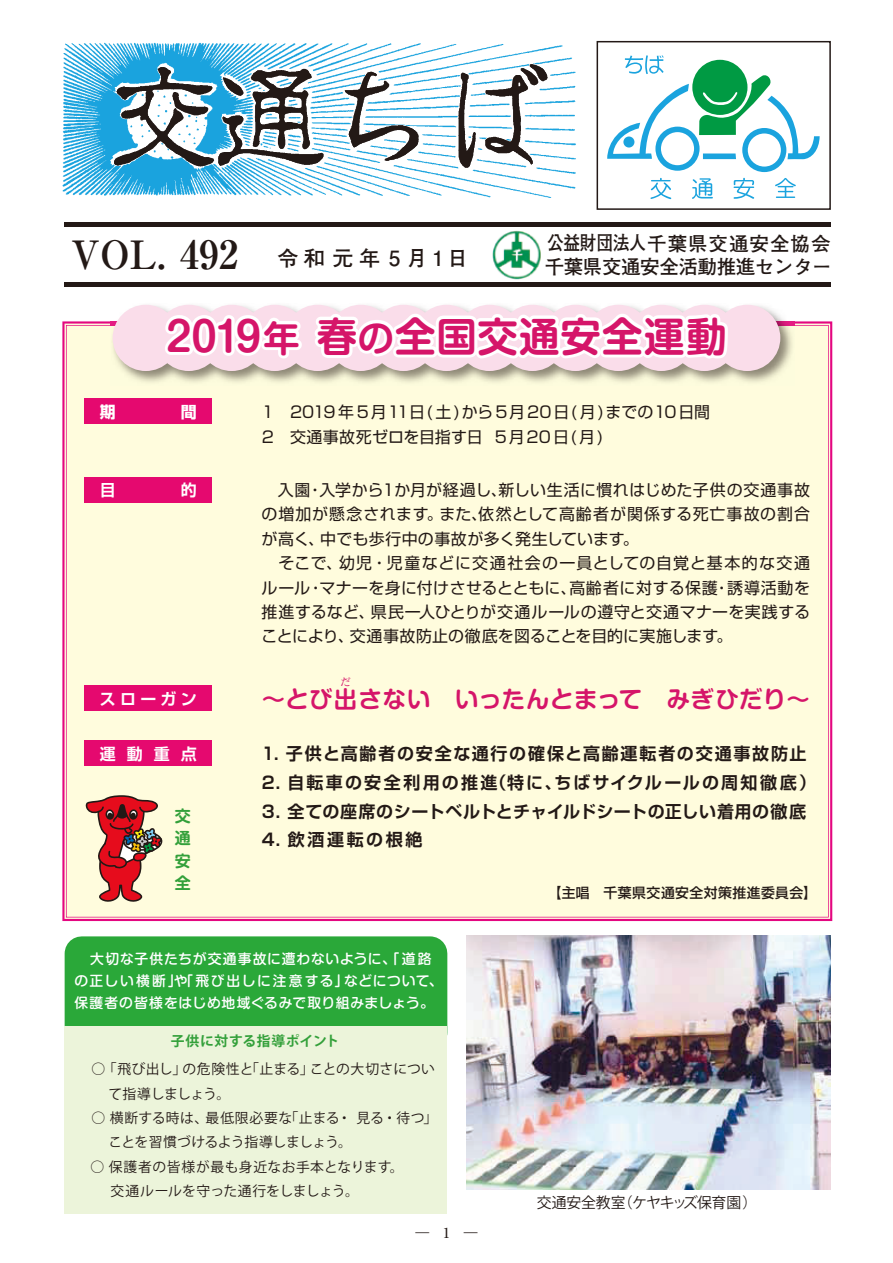
<style>
.page{position:relative;width:893px;height:1263px;background:#fff}
.page>*{position:absolute;margin:0;border:0;box-sizing:border-box;transform-origin:0 0}
.t1{font:700 40.35px "Shin M Go Pro De";letter-spacing:.02em;color:#d51569}
.t2{font:700 39px "Ryumin Pro";color:#231916}
.t3{font:700 36.15px "Shin M Go Pro De";color:#d51569}
.t4{font:700 23.4px "Shin M Go Pro De";letter-spacing:.02em;color:#d51569}
.t5{font:700 21px "Futo Go B101 Pro";letter-spacing:.27em;color:#231916}
.t6{font:700 19.5px "Futo Go B101 Pro";letter-spacing:-.02em;color:#231916}
.t7{font:700 19.5px "Futo Go B101 Pro";letter-spacing:.05em;color:#231916;scale:.86 1}
.t8{font:700 16.95px "Shin Go Pr 6 N De";letter-spacing:.095em;color:#231916}
.t9{font:700 16.95px "Shin Go Pr 6 N De";letter-spacing:.025em;color:#231916}
.t10{font:700 16.95px "Shin Go Pr 6 N De";letter-spacing:.115em;color:#231916}
.t11{font:700 16.95px "Shin Go Pr 6 N De";letter-spacing:.135em;color:#231916}
.t12{font:700 16.95px "Shin Go Pr 6 N De";letter-spacing:.155em;color:#231916}
.t13{font:15.9px/24.5px "Shin Go Pr 6 N";letter-spacing:.03em;color:#231916}
.t14{font:15.9px/24.5px "Shin Go Pr 6 N";letter-spacing:.005em;color:#231916}
.t15{font:15.9px "Shin Go Pr 6 N";letter-spacing:.075em;color:#231916}
.t16{font:15.9px "Shin Go Pr 6 N";letter-spacing:.06em;color:#231916}
.t17{font:700 15.9px "Shin Go Pr 6 N De";letter-spacing:.275em;color:#fff}
.t18{font:15.9px "Shin Go Pr 6 N";letter-spacing:-.01em;color:#231916}
.t19{font:700 15.9px/22.4px "Shin M Go Pro De";color:#33a03a;text-align:justify}
.t20{font:700 15.9px "Shin Go Pr 6 N";color:#fff}
.t21{font:14.85px "Koz Go Pr 6 N";letter-spacing:-.065em;color:#231916}
.t22{font:14.85px "Koz Go Pr 6 N";letter-spacing:-.025em;color:#231916}
.t23{font:13.8px/24.5px "Koz Go Pr 6 N";letter-spacing:.015em;color:#231916}
.t24{font:500 13.8px/22.4px "Shin M Go Pro";letter-spacing:.06em;color:#fff}
.t25{font:13.8px/24.5px "Koz Go Pr 6 N";letter-spacing:-.015em;color:#231916}
.t26{font:500 13.8px "Shin Go Pr 6 N";letter-spacing:.035em;color:#231916}
.t27{font:13.8px/24.5px "Koz Go Pr 6 N";letter-spacing:-.02em;color:#231916}
.t28{font:700 13.8px "Koz Go Pr 6 N";letter-spacing:.045em;color:#33a03a}
.t29{font:300 13.8px "Ryumin Pro";color:#231916}
.t30{font:500 13.8px "Ryumin Pro";color:#231916}
.t31{font:10.65px "Shin M Go Pro";color:#d51569}
.s1{font-size:36.15px}
</style>
<div class="page">
<div style="left:597px;top:41px;width:234px;height:169px;border:2px solid #231916"></div>
<div style="left:64px;top:222px;width:766px;height:5px;background:#231916"></div>
<hr style="left:64px;top:283px;width:766px;height:4px;background:#231916">
<img style="left:492px;top:230px;width:49px;height:50px">
<img style="left:62px;top:42px;width:514px;height:156px">
<svg style="left:607px;top:55px;width:213px;height:117px"></svg>
<svg style="left:650px;top:178px;width:21px;height:21px"></svg>
<svg style="left:692px;top:178px;width:21px;height:21px"></svg>
<svg style="left:734px;top:178px;width:20px;height:21px"></svg>
<svg style="left:775px;top:178px;width:21px;height:20px"></svg>
<div style="left:66px;top:325px;width:763px;height:592px;background:#fffcdd"></div>
<div style="left:84px;top:399px;width:128px;height:25px;background:#e5096f"></div>
<div style="left:84px;top:477px;width:128px;height:26px;background:#e5096f"></div>
<div style="left:84px;top:685px;width:128px;height:26px;background:#e5096f"></div>
<div style="left:84px;top:740px;width:128px;height:26px;background:#e5096f"></div>
<img style="left:110px;top:304px;width:685px;height:81px">
<img style="left:110px;top:321px;width:685px;height:5px">
<div style="left:113px;top:305px;width:66px;height:66px;background:#faddea;border-radius:50%"></div>
<div style="left:156px;top:305px;width:66px;height:66px;background:#faddea;border-radius:50%"></div>
<div style="left:199px;top:305px;width:66px;height:66px;background:#faddea;border-radius:50%"></div>
<div style="left:241px;top:305px;width:67px;height:66px;background:#faddea;border-radius:50%"></div>
<div style="left:284px;top:305px;width:67px;height:66px;background:#faddea;border-radius:50%"></div>
<div style="left:327px;top:305px;width:67px;height:66px;background:#faddea;border-radius:50%"></div>
<div style="left:370px;top:305px;width:67px;height:66px;background:#faddea;border-radius:50%"></div>
<div style="left:413px;top:305px;width:67px;height:66px;background:#faddea;border-radius:50%"></div>
<div style="left:456px;top:305px;width:67px;height:66px;background:#faddea;border-radius:50%"></div>
<div style="left:499px;top:305px;width:67px;height:66px;background:#faddea;border-radius:50%"></div>
<div style="left:542px;top:305px;width:66px;height:66px;background:#faddea;border-radius:50%"></div>
<div style="left:585px;top:305px;width:66px;height:66px;background:#faddea;border-radius:50%"></div>
<div style="left:628px;top:305px;width:66px;height:66px;background:#faddea;border-radius:50%"></div>
<div style="left:671px;top:305px;width:66px;height:66px;background:#faddea;border-radius:50%"></div>
<div style="left:714px;top:305px;width:66px;height:66px;background:#faddea;border-radius:50%"></div>
<img style="left:467px;top:935px;width:364px;height:254px">
<svg style="left:162px;top:308px;width:570px;height:51px"></svg>
<div style="left:82px;top:953px;width:348px;height:80px;background:#2aa839"></div>
<div style="left:65px;top:936px;width:382px;height:114px;border:34px solid #2aa839"></div>
<div style="left:65px;top:1026px;width:382px;height:187px;background:#ecf4da"></div>
<svg style="left:85px;top:795px;width:78px;height:108px;background:#cd7f75"></svg>
<h2 class="t2" style="left:71px;top:223px;width:169px">VOL. 492</h2>
<p class="t7" style="left:547px;top:227px;width:331px">公益財団法人千葉県交通安全協会</p>
<h3 class="t5" style="left:277px;top:241px;width:192px">令和元年 5月1日</h3>
<p class="t6" style="left:545px;top:251px;width:289px">千葉県交通安全活動推進センター</p>
<h1 class="t1" style="left:166px;top:304px;width:96px">2019</h1>
<h3 class="t3" style="left:263px;top:309px;width:38px">年</h3>
<h1 class="t1" style="left:317px;top:304px;width:412px">春<span class="s1">の</span>全国交通安全運動</h1>
<p class="t20" style="left:100px;top:399px;width:17px">期</p>
<p class="t20" style="left:181px;top:399px;width:17px">間</p>
<p class="t13" style="left:262px;top:399px;width:450px">1　2019年 5月11日 土( )から5月20日 月( )までの10日間</p>
<p class="t13" style="left:262px;top:423px;width:238px">2　交通事故死ゼロを目指す日　</p>
<p class="t13" style="left:495px;top:423px;width:110px">5月20日 月( (</p>
<p class="t17" style="left:100px;top:477px;width:17px">目</p>
<p class="t17" style="left:181px;top:477px;width:17px">的</p>
<p class="t13" style="left:319px;top:476px;width:66px">入学から</p>
<p class="t18" style="left:381px;top:477px;width:128px">１か月が経過し、</p>
<p class="t13" style="left:498px;top:476px;width:313px">新しい生活に慣れはじめた子供の交通事故</p>
<p class="t13" style="left:262px;top:476px;width:51px">　入園</p>
<p class="t13" style="left:307px;top:476px;width:17px">・</p>
<p class="t16" style="left:439px;top:501px;width:372px">また依然として高齢者が関係する死亡事故の割合</p>
<p class="t13" style="left:320px;top:501px;width:320px;text-indent:-59px">の増加が懸念されます。<br>中でも歩行中の事故が多く発生しています。</p>
<p class="t13" style="left:471px;top:501px;width:17px">、</p>
<p class="t13" style="left:262px;top:525px;width:64px">が高く、</p>
<p class="t13" style="left:262px;top:550px;width:82px">　そこで、</p>
<p class="t15" style="left:339px;top:550px;width:472px">幼児・児童などに交通社会の一員としての自覚と基本的な交通</p>
<p class="t13" style="left:727px;top:574px;width:84px">誘導活動を</p>
<p class="t13" style="left:320px;top:574px;width:258px">マナーを身に付けさせるとともに、</p>
<p class="t13" style="left:569px;top:574px;width:150px">高齢者に対する保護</p>
<p class="t13" style="left:262px;top:574px;width:64px">ルール・</p>
<p class="t13" style="left:714px;top:574px;width:17px">・</p>
<p class="t13" style="left:371px;top:599px;width:441px">県民一人ひとりが交通ルールの遵守と交通マナーを実践する</p>
<p class="t14" style="left:350px;top:599px;width:384px;text-indent:-88px">推進するなど、<br>交通事故防止の徹底を図ることを目的に実施します。</p>
<p class="t13" style="left:262px;top:623px;width:94px">ことにより、</p>
<p class="t17" style="left:100px;top:685px;width:98px">スローガン</p>
<p class="t31" style="left:340px;top:673px;width:12px">だ</p>
<h3 class="t4" style="left:262px;top:680px;width:550px">～とび出さない　いったんとまって　みぎひだり~</h3>
<p class="t17" style="left:100px;top:741px;width:98px">運動重点</p>
<p class="t8" style="left:262px;top:740px;width:546px">1. 子供と高齢者の安全な通行の確保と高齢運転者の交通事故防止</p>
<p class="t19" style="left:175px;top:803px;width:17px">交通安全</p>
<p class="t10" style="left:555px;top:769px;width:263px">ちばサイクルールの周知徹底(</p>
<p class="t11" style="left:262px;top:769px;width:237px">2. 自転車の安全利用の推進</p>
<p class="t9" style="left:262px;top:797px;width:546px">3. 全ての座席のシートベルトとチャイルドシートの正しい着用の徹底</p>
<p class="t12" style="left:262px;top:826px;width:162px">4. 飲酒運転の根絶</p>
<p class="t26" style="left:548px;top:881px;width:271px">【主唱　千葉県交通安全対策推進委員会【</p>
<p class="t8" style="left:489px;top:769px;width:74px">（特に、</p>
<p class="t24" style="left:344px;top:945px;width:100px;text-indent:-254px">大切な子供たちが交通事故に遭わないように、「道路などについて、</p>
<p class="t24" style="left:74px;top:968px;width:361px">の正しい横断 「や」 飛び出しに注意する」<br>保護者の皆様をはじめ地域ぐるみで取り組みましょう。</p>
<p class="t28" style="left:171px;top:1033px;width:170px">子供に対する指導ポイント</p>
<p class="t23" style="left:310px;top:1057px;width:127px">ことの大切さについ</p>
<p class="t27" style="left:108px;top:1057px;width:123px;text-indent:-17px">○ 「飛び出し」<br>て指導しましょう。</p>
<p class="t23" style="left:245px;top:1057px;width:70px">「止まる」</p>
<p class="t23" style="left:182px;top:1057px;width:73px">の危険性と</p>
<p class="t23" style="left:284px;top:1106px;width:57px">「止まる</p>
<p class="t25" style="left:108px;top:1106px;width:245px;text-indent:-17px">○ 横断する時は、<br>ことを習慣づけるよう指導しましょう。</p>
<p class="t23" style="left:111px;top:1155px;width:295px;text-indent:-20px">○ 保護者の皆様が最も身近なお手本となります。交通ルールを守った通行をしましょう。</p>
<p class="t23" style="left:205px;top:1106px;width:88px">最低限必要な</p>
<p class="t23" style="left:337px;top:1106px;width:101px">・見る・待つ「</p>
<p class="t29" style="left:415px;top:1221px;width:15px">―</p>
<p class="t30" style="left:443px;top:1221px;width:8px">1</p>
<p class="t29" style="left:464px;top:1221px;width:15px">―</p>
<p class="t21" style="left:618px;top:1194px;width:141px">（ケヤキッズ保育園(</p>
<p class="t22" style="left:537px;top:1194px;width:90px">交通安全教室</p>
</div>
